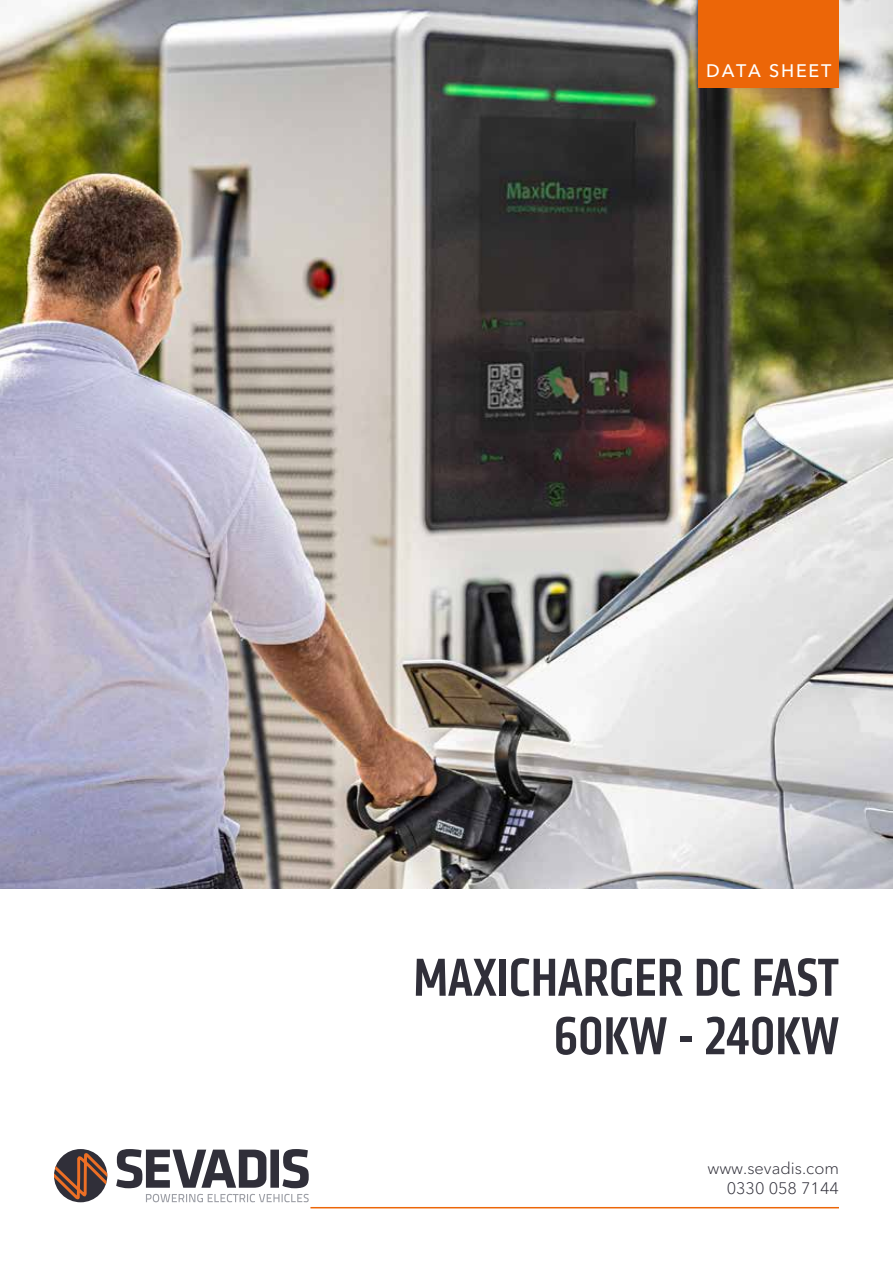
<style>
.page{position:relative;width:893px;height:1263px;background:#fff}
.page>*{position:absolute;margin:0;border:0;box-sizing:border-box;transform-origin:0 0}
.t1{font:500 55.5px/58.5px "Klavika Condensed";color:#302f39;text-align:right}
.t2{font:500 18px "Avenir Next LT Pro";letter-spacing:.1em;color:#fff}
.t3{font:300 16.5px/19.8px "Avenir Next LT Pro";color:#302f39;text-align:right}
</style>
<div class="page">
<img style="left:0;top:0;width:893px;height:889px">
<div style="left:699px;top:0;width:140px;height:87px;background:#ec6608"></div>
<hr style="left:310px;top:1207px;width:529px;height:1px;background:#ec6608">
<div style="left:54px;top:1149px;width:53px;height:53px;background:#302f39;border-radius:50%"></div>
<svg style="left:54px;top:1153px;width:53px;height:49px"></svg>
<svg style="left:146px;top:1194px;width:163px;height:8px"></svg>
<svg style="left:116px;top:1149px;width:193px;height:39px"></svg>
<p class="t2" style="left:706px;top:56px;width:127px">DATA SHEET</p>
<p class="t1" style="left:414px;top:948px;width:427px">MAXICHARGER DC FAST<br>60KW - 240KW</p>
<p class="t3" style="left:707px;top:1158px;width:133px">www.sevadis.com<br>0330 058 7144</p>
</div>
